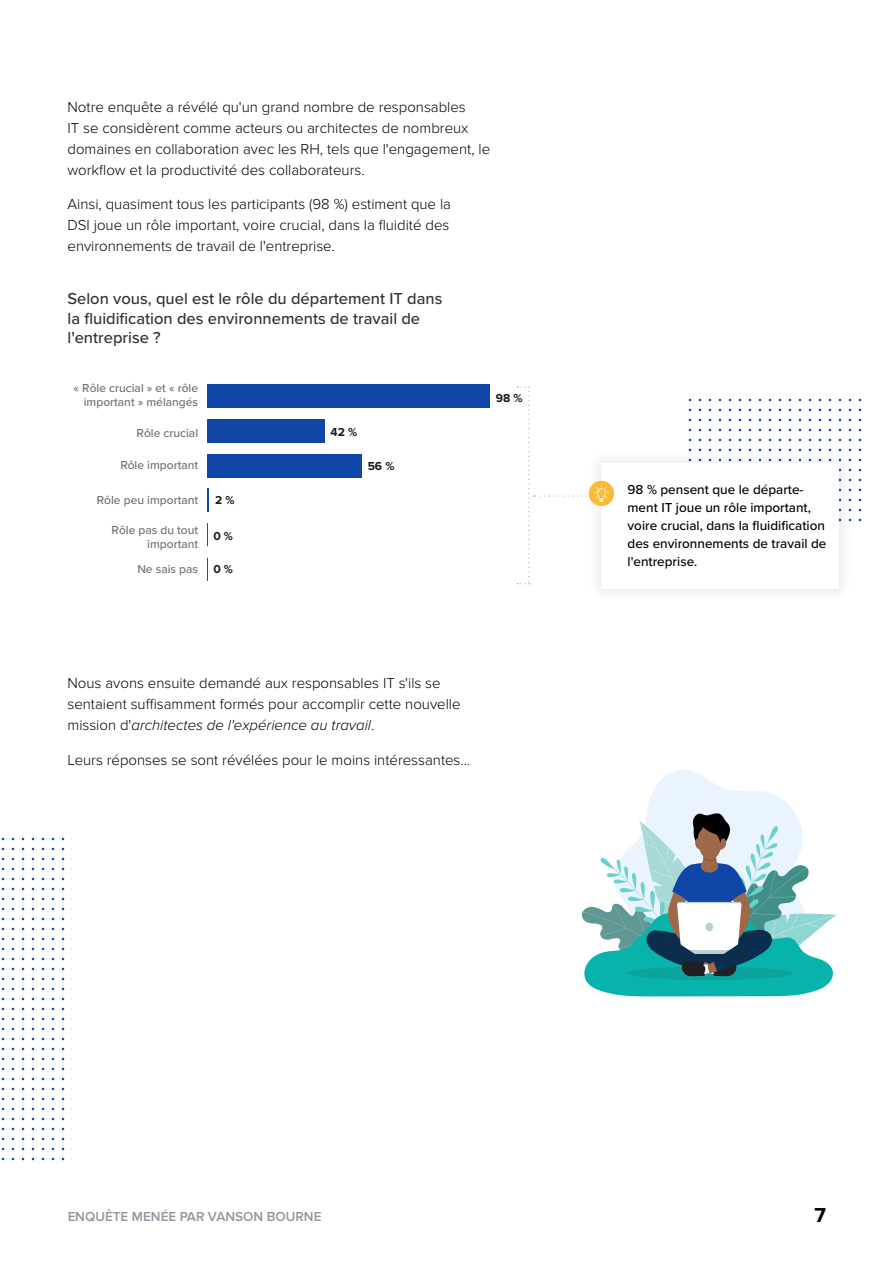
<style>
.page{position:relative;width:893px;height:1263px;background:#fff}
.page>*{position:absolute;margin:0;border:0;box-sizing:border-box;transform-origin:0 0}
.t1{font:700 21px "Proxima Nova";color:#000}
.Chart_Question{font:500 16.5px/19.5px "Proxima Nova";color:#313232}
.BODY{font:300 15px/21px "Proxima Nova";color:#000}
.Chart_callout-white{font:500 13.5px/18px "Proxima Nova";color:#000}
.t2{font:600 13.5px "Proxima Nova";color:#777c86}
.Chart_label-right_al{font:500 12px/13.5px "Proxima Nova";color:#707070;text-align:right}
.Chart_Percentage_Lab{font:700 12px "Proxima Nova";color:#1a1a1a}
.s1{font-style:italic}
</style>
<div class="page">
<svg style="left:688px;top:398px;width:174px;height:124px"></svg>
<div style="left:587px;top:449px;width:266px;height:154px;background:#f9f9fb"></div>
<div style="left:601px;top:463px;width:238px;height:126px;background:#fff"></div>
<div style="left:589px;top:481px;width:25px;height:25px;background:#f9ba37;border-radius:50%"></div>
<svg style="left:517px;top:386px;width:92px;height:198px"></svg>
<div style="left:207px;top:419px;width:118px;height:24px;background:#1046a8"></div>
<div style="left:207px;top:385px;width:283px;height:23px;background:#1046a8"></div>
<hr style="left:207px;top:488px;width:2px;height:24px;background:#1046a8">
<div style="left:207px;top:454px;width:155px;height:23px;background:#1046a8"></div>
<hr style="left:206px;top:520px;width:4px;height:27px;background:#3194f7;opacity:.07">
<hr style="left:206px;top:556px;width:4px;height:25px;background:#3194f7;opacity:.07">
<svg style="left:1px;top:837px;width:64px;height:323px"></svg>
<svg style="left:582px;top:770px;width:255px;height:226px"></svg>
<p class="BODY" style="left:68px;top:96px;width:424px">Notre enquête a révélé qu'un grand nombre de responsables<br>IT se considèrent comme acteurs ou architectes de nombreux domaines en collaboration avec les RH, tels que l'engagement, le workflow et la productivité des collaborateurs.</p>
<p class="BODY" style="left:68px;top:194px;width:385px;text-align:justify">Ainsi, quasiment tous les participants (98 %) estiment que la DSI joue un rôle important, voire crucial, dans la fluidité des environnements de travail de l'entreprise.</p>
<p class="Chart_Question" style="left:68px;top:288px;width:376px">Selon vous, quel est le rôle du département IT dans la fluidification des environnements de travail de l'entreprise ?</p>
<p class="Chart_label-right_al" style="left:74px;top:381px;width:126px">« Rôle crucial » et « rôle important » mélangés</p>
<p class="Chart_Percentage_Lab" style="left:496px;top:391px;width:28px">98 %</p>
<p class="Chart_label-right_al" style="left:137px;top:426px;width:63px">Rôle crucial</p>
<p class="Chart_Percentage_Lab" style="left:331px;top:425px;width:28px">42 %</p>
<p class="Chart_label-right_al" style="left:120px;top:458px;width:79px">Rôle important</p>
<p class="Chart_Percentage_Lab" style="left:368px;top:460px;width:28px">56 %</p>
<p class="Chart_label-right_al" style="left:97px;top:493px;width:103px">Rôle peu important</p>
<p class="Chart_Percentage_Lab" style="left:215px;top:493px;width:21px">2 %</p>
<p class="Chart_label-right_al" style="left:112px;top:523px;width:88px">Rôle pas du tout important</p>
<p class="Chart_Percentage_Lab" style="left:213px;top:529px;width:21px">0 %</p>
<p class="Chart_label-right_al" style="left:137px;top:562px;width:62px">Ne sais pas</p>
<p class="Chart_Percentage_Lab" style="left:213px;top:562px;width:21px">0 %</p>
<p class="BODY" style="left:68px;top:673px;width:395px">Nous avons ensuite demandé aux responsables IT s'ils se sentaient suffisamment formés pour accomplir cette nouvelle mission d'<span class="s1">architectes de l'expérience au travail</span>.</p>
<p class="BODY" style="left:68px;top:750px;width:404px">Leurs réponses se sont révélées pour le moins intéressantes…</p>
<p class="Chart_callout-white" style="left:628px;top:480px;width:200px">98 % pensent que le départe&shy;ment IT joue un rôle important, voire crucial, dans la fluidification des environnements de travail de l'entreprise.</p>
<p class="t2" style="left:68px;top:1208px;width:255px">ENQUÊTE MENÉE PAR VANSON BOURNE</p>
<h1 class="t1" style="left:814px;top:1203px;width:13px">7</h1>
</div>
